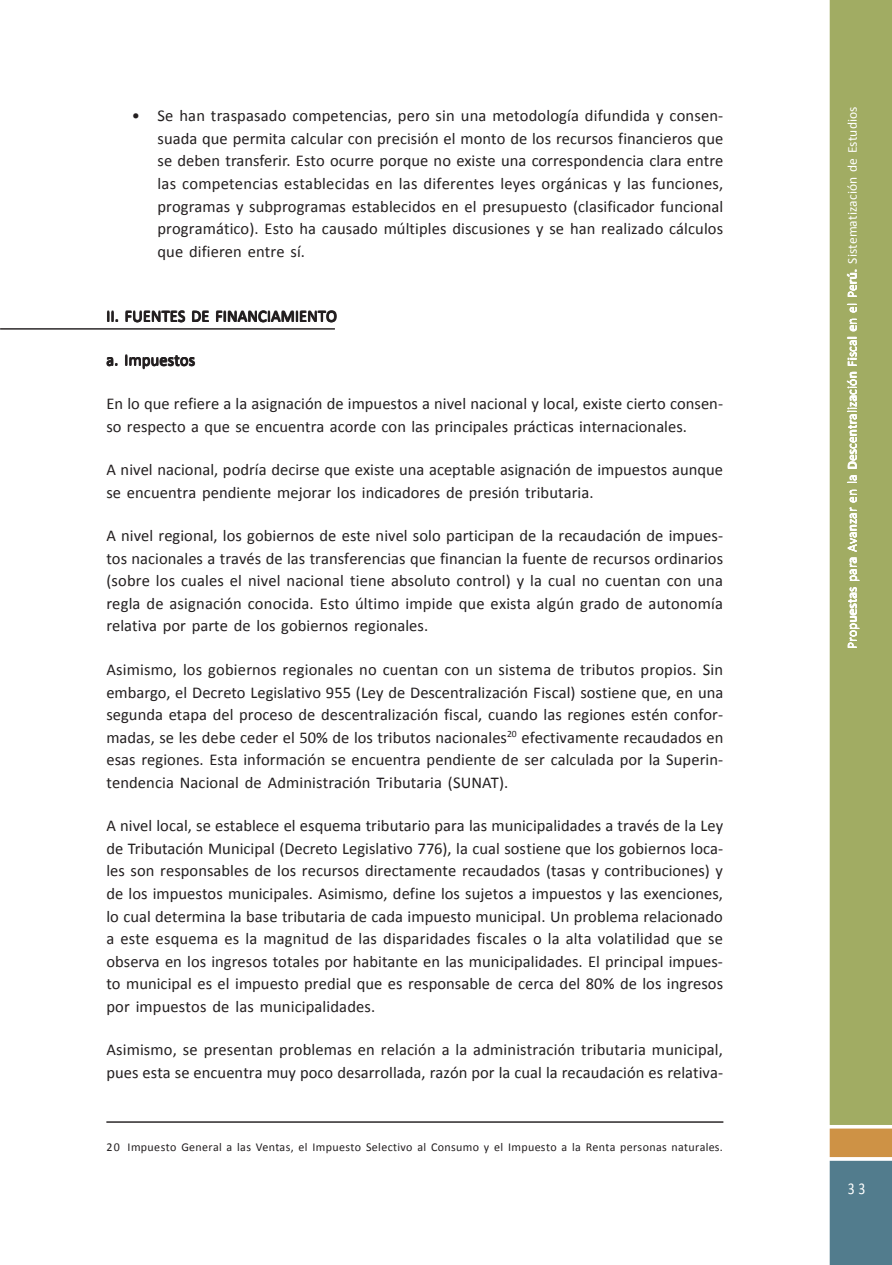
<style>
.page{position:relative;width:892px;height:1265px;background:#fff}
.page>*{position:absolute;margin:0;border:0;box-sizing:border-box;transform-origin:0 0}
.t1{font:16.5px/22.5px "Calibri";letter-spacing:.005em;color:#231f20;text-align:justify}
.t2{font:16.5px "Calibri";color:#fff;scale:.83 1}
.t3{font:13.5px "Calibri";letter-spacing:.005em;color:#fff}
.t4{font:12px "Calibri";letter-spacing:.03em;color:#231f20}
</style>
<div class="page">
<div style="left:829px;top:0;width:62px;height:1125px;background:#a1ac63"></div>
<svg style="left:829px;top:1128px;width:62px;height:137px;background:#748784"></svg>
<hr style="left:0;top:328px;width:335px;height:2px;background:#231f20">
<hr style="left:106px;top:1121px;width:617px;height:1px;background:#231f20">
<p class="t1" style="left:157px;top:106px;width:567px;text-indent:-26px">• Se han traspasado competencias, pero sin una metodología difundida y consen&shy;suada que permita calcular con precisión el monto de los recursos financieros que se deben transferir. Esto ocurre porque no existe una correspondencia clara entre las competencias establecidas en las diferentes leyes orgánicas y las funciones, programas y subprogramas establecidos en el presupuesto (clasificador funcional programático). Esto ha causado múltiples discusiones y se han realizado cálculos que difieren entre sí.</p>
<p class="t1" style="left:107px;top:306px;width:232px">II. FUENTES DE FINANCIAMIENTO</p>
<p class="t1" style="left:107px;top:350px;width:90px">a. Impuestos</p>
<p class="t1" style="left:106px;top:394px;width:618px">En lo que refiere a la asignación de impuestos a nivel nacional y local, existe cierto consen&shy;so respecto a que se encuentra acorde con las principales prácticas internacionales.</p>
<p class="t1" style="left:106px;top:460px;width:618px">A nivel nacional, podría decirse que existe una aceptable asignación de impuestos aunque se encuentra pendiente mejorar los indicadores de presión tributaria.</p>
<p class="t1" style="left:106px;top:526px;width:618px">A nivel regional, los gobiernos de este nivel solo participan de la recaudación de impues&shy;tos nacionales a través de las transferencias que financian la fuente de recursos ordinarios (sobre los cuales el nivel nacional tiene absoluto control) y la cual no cuentan con una regla de asignación conocida. Esto último impide que exista algún grado de autonomía relativa por parte de los gobiernos regionales.</p>
<p class="t1" style="left:106px;top:660px;width:618px">Asimismo, los gobiernos regionales no cuentan con un sistema de tributos propios. Sin embargo, el Decreto Legislativo 955 (Ley de Descentralización Fiscal) sostiene que, en una segunda etapa del proceso de descentralización fiscal, cuando las regiones estén confor&shy;madas, se les debe ceder el 50% de los tributos nacionales<sup>20</sup> efectivamente recaudados en esas regiones. Esta información se encuentra pendiente de ser calculada por la Superin&shy;tendencia Nacional de Administración Tributaria (SUNAT).</p>
<p class="t1" style="left:106px;top:816px;width:618px">A nivel local, se establece el esquema tributario para las municipalidades a través de la Ley de Tributación Municipal (Decreto Legislativo 776), la cual sostiene que los gobiernos loca&shy;les son responsables de los recursos directamente recaudados (tasas y contribuciones) y de los impuestos municipales. Asimismo, define los sujetos a impuestos y las exenciones, lo cual determina la base tributaria de cada impuesto municipal. Un problema relacionado a este esquema es la magnitud de las disparidades fiscales o la alta volatilidad que se observa en los ingresos totales por habitante en las municipalidades. El principal impues&shy;to municipal es el impuesto predial que es responsable de cerca del 80% de los ingresos por impuestos de las municipalidades.</p>
<p class="t1" style="left:106px;top:1040px;width:618px">Asimismo, se presentan problemas en relación a la administración tributaria municipal, pues esta se encuentra muy poco desarrollada, razón por la cual la recaudación es relativa-</p>
<p class="t4" style="left:106px;top:1142px;width:618px">20 Impuesto General a las Ventas, el Impuesto Selectivo al Consumo y el Impuesto a la Renta personas naturales.</p>
<p class="t3" style="left:846px;top:649px;width:543px;rotate:-90deg">Propuestas para Avanzar en la Descentralización Fiscal en el Perú. Sistematización de Estudios</p>
<p class="t3" style="left:846px;top:575px;width:8px;rotate:-90deg">a</p>
<p class="t2" style="left:847px;top:1181px;width:23px">3 3</p>
</div>
